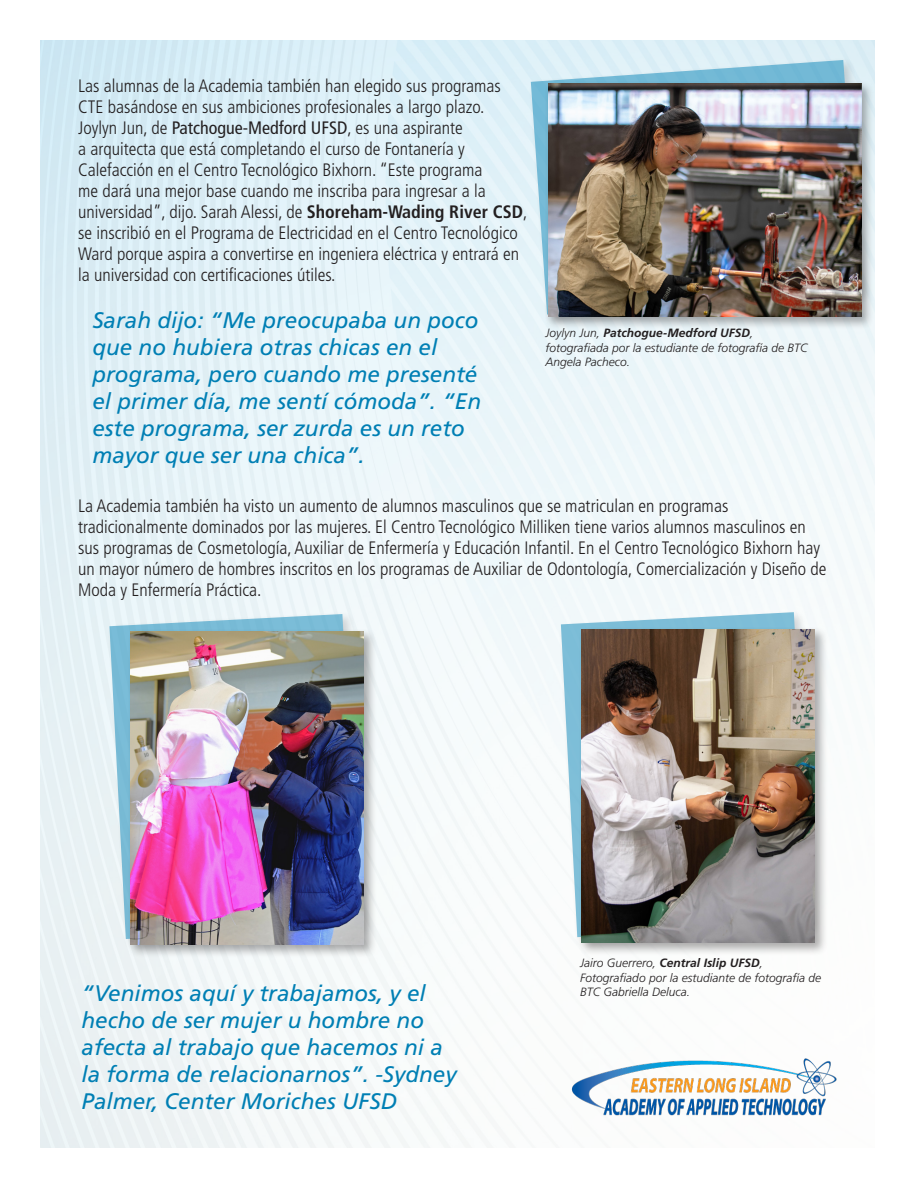
<style>
.page{position:relative;width:918px;height:1188px;background:#fff}
.page>*{position:absolute;margin:0;border:0;box-sizing:border-box;transform-origin:0 0}
.t1{font:italic 22.5px/27px "Frutiger LT Std";color:#007fb4}
.t2{font:300 condensed 18px/21px "Frutiger LT Std";color:#231f20}
.t3{font:italic 300 12px "Frutiger LT Std";color:#231f20}
.t4{font:italic 700 12px "Frutiger LT Std";color:#231f20}
.s1{font-weight:400}
.s2{font-weight:700}
.s3{font-weight:300}
</style>
<div class="page">
<div style="left:528px;top:57px;width:344px;height:270px;background:#e0f0f7"></div>
<svg style="left:531px;top:60px;width:324px;height:255px"></svg>
<div style="left:558px;top:609px;width:265px;height:341px;background:#f6fafb"></div>
<svg style="left:561px;top:612px;width:240px;height:325px"></svg>
<div style="left:107px;top:611px;width:265px;height:341px;background:#ebf3f6"></div>
<svg style="left:109px;top:614px;width:240px;height:325px"></svg>
<div style="left:545px;top:80px;width:330px;height:250px;background:#231f20;opacity:.37"></div>
<img style="left:548px;top:83px;width:313px;height:233px">
<div style="left:578px;top:626px;width:250px;height:330px;background:#231f20;opacity:.37"></div>
<img style="left:582px;top:629px;width:233px;height:314px">
<div style="left:127px;top:628px;width:250px;height:330px;background:#231f20;opacity:.37"></div>
<img style="left:130px;top:631px;width:234px;height:314px">
<img style="left:537px;top:1037px;width:338px;height:111px">
<p class="t2" style="left:78px;top:76px;width:451px">Las alumnas de la Academia también han elegido sus programas CTE basándose en sus ambiciones profesionales a largo plazo.<br>Joylyn Jun, de <span class="s1">Patchogue-Medford UFSD</span>, es una aspirante<br>a arquitecta que está completando el curso de Fontanería y Calefacción en el Centro Tecnológico Bixhorn. “Este programa<br>me dará una mejor base cuando me inscriba para ingresar a la universidad”, dijo. Sarah Alessi, de <span class="s2">Shoreham-Wading River CSD</span>, se inscribió en el Programa de Electricidad en el Centro Tecnológico Ward porque aspira a convertirse en ingeniera eléctrica y entrará en la universidad con certificaciones útiles.</p>
<p class="t1" style="left:92px;top:306px;width:390px">Sarah dijo: “Me preocupaba un poco que no hubiera otras chicas en el programa, pero cuando me presenté el primer día, me sentí cómoda”. “En este programa, ser zurda es un reto mayor que ser una chica”.</p>
<p class="t4" style="left:545px;top:326px;width:210px"><span class="s3">Joylyn Jun,</span> Patchogue-Medford UFSD<span class="s3">,</span></p>
<p class="t3" style="left:545px;top:341px;width:264px">fotografiada por la estudiante de fotografía de BTC</p>
<p class="t3" style="left:545px;top:355px;width:86px">Angela Pacheco.</p>
<p class="t2" style="left:78px;top:496px;width:750px">La Academia también ha visto un aumento de alumnos masculinos que se matriculan en programas tradicionalmente dominados por las mujeres. El Centro Tecnológico Milliken tiene varios alumnos masculinos en sus programas de Cosmetología, Auxiliar de Enfermería y Educación Infantil. En el Centro Tecnológico Bixhorn hay un mayor número de hombres inscritos en los programas de Auxiliar de Odontología, Comercialización y Diseño de Moda y Enfermería Práctica.</p>
<p class="t4" style="left:580px;top:956px;width:184px"><span class="s3">Jairo Guerrero,</span> Central Islip UFSD<span class="s3">,</span></p>
<p class="t3" style="left:580px;top:971px;width:242px">Fotografiado por la estudiante de fotografía de</p>
<p class="t1" style="left:82px;top:979px;width:346px">“Venimos aquí y trabajamos, y el</p>
<p class="t3" style="left:580px;top:985px;width:112px">BTC Gabriella Deluca.</p>
<p class="t1" style="left:82px;top:1006px;width:377px">hecho de ser mujer u hombre no afecta al trabajo que hacemos ni a la forma de relacionarnos”. -Sydney<br>Palmer, Center Moriches UFSD</p>
</div>
